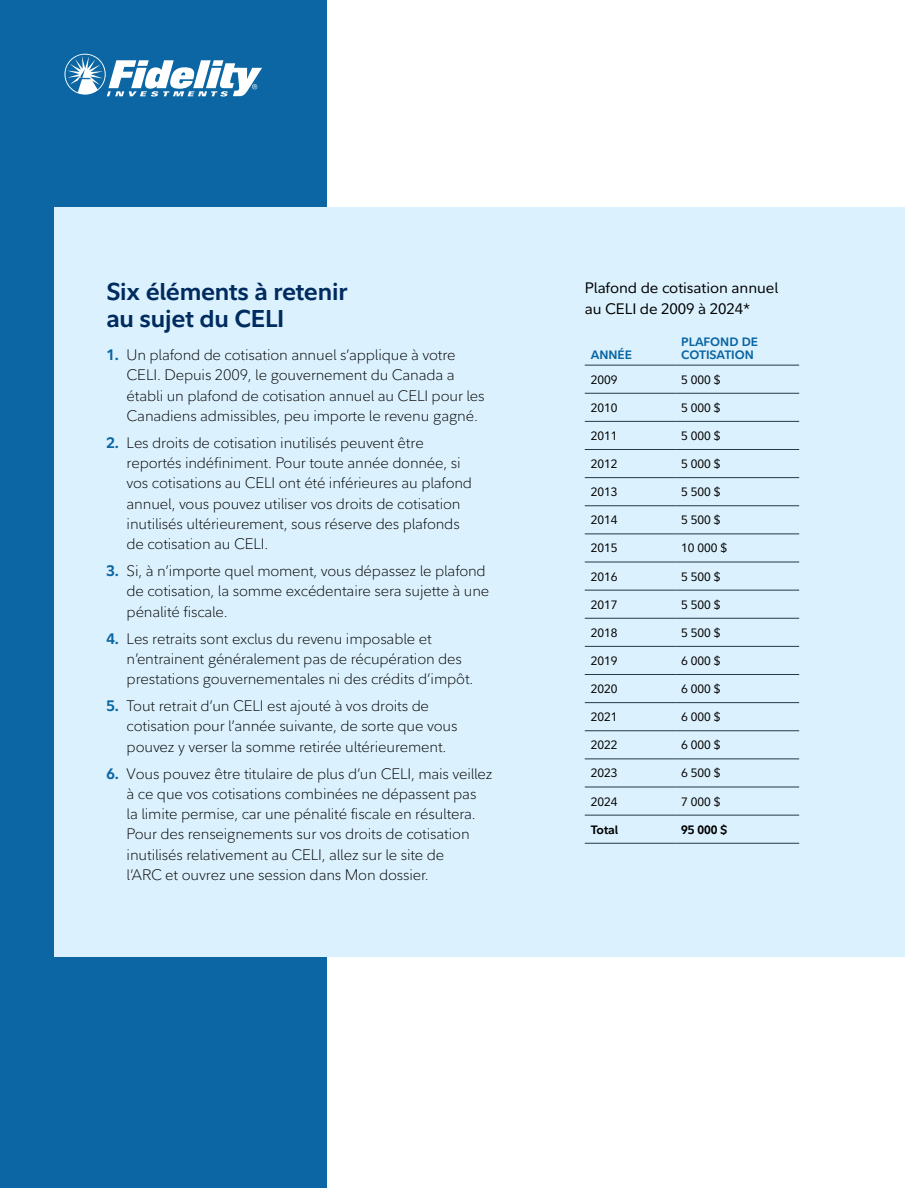
<style>
.page{position:relative;width:905px;height:1188px;background:#fff}
.page>*{position:absolute;margin:0;border:0;box-sizing:border-box;transform-origin:0 0}
.t1{font:700 24px/27px "Fidelity Sans";letter-spacing:-.01em;color:#002b5f}
.t2{font:300 15px/20.2px "Fidelity Sans";letter-spacing:-.01em;color:#000}
.t3{font:15px/20.2px "Fidelity Sans";letter-spacing:-.005em;color:#000}
.t4{font:12px "Fidelity Sans";letter-spacing:-.005em;color:#000}
.t5{font:700 12px/13.5px "Fidelity Sans";color:#0b66a3}
.t6{font:700 12px "Fidelity Sans";letter-spacing:-.005em;color:#000}
.s1{font-weight:700;color:#0b66a3}
</style>
<div class="page">
<div style="left:0;top:0;width:326px;height:1188px;background:#0b66a3"></div>
<div style="left:54px;top:207px;width:850px;height:749px;background:#dbf1fd"></div>
<hr style="left:584px;top:365px;width:91px;height:1px;background:#253948">
<hr style="left:675px;top:365px;width:124px;height:1px;background:#253948">
<hr style="left:584px;top:393px;width:91px;height:1px;background:#253948">
<hr style="left:675px;top:393px;width:124px;height:1px;background:#253948">
<hr style="left:584px;top:421px;width:91px;height:1px;background:#253948">
<hr style="left:675px;top:421px;width:124px;height:1px;background:#253948">
<hr style="left:584px;top:449px;width:91px;height:1px;background:#253948">
<hr style="left:675px;top:449px;width:124px;height:1px;background:#253948">
<hr style="left:584px;top:477px;width:91px;height:1px;background:#253948">
<hr style="left:675px;top:477px;width:124px;height:1px;background:#253948">
<hr style="left:584px;top:506px;width:91px;height:1px;background:#253948">
<hr style="left:675px;top:506px;width:124px;height:1px;background:#253948">
<hr style="left:584px;top:534px;width:91px;height:1px;background:#253948">
<hr style="left:675px;top:534px;width:124px;height:1px;background:#253948">
<hr style="left:584px;top:562px;width:91px;height:1px;background:#253948">
<hr style="left:675px;top:562px;width:124px;height:1px;background:#253948">
<hr style="left:584px;top:590px;width:91px;height:1px;background:#253948">
<hr style="left:675px;top:590px;width:124px;height:1px;background:#253948">
<hr style="left:584px;top:618px;width:91px;height:1px;background:#253948">
<hr style="left:675px;top:618px;width:124px;height:1px;background:#253948">
<hr style="left:584px;top:646px;width:91px;height:1px;background:#253948">
<hr style="left:675px;top:646px;width:124px;height:1px;background:#253948">
<hr style="left:584px;top:674px;width:91px;height:1px;background:#253948">
<hr style="left:675px;top:674px;width:124px;height:1px;background:#253948">
<hr style="left:584px;top:702px;width:91px;height:1px;background:#253948">
<hr style="left:675px;top:702px;width:124px;height:1px;background:#253948">
<hr style="left:584px;top:731px;width:91px;height:1px;background:#253948">
<hr style="left:675px;top:731px;width:124px;height:1px;background:#253948">
<hr style="left:584px;top:759px;width:91px;height:1px;background:#253948">
<hr style="left:675px;top:759px;width:124px;height:1px;background:#253948">
<hr style="left:584px;top:787px;width:91px;height:1px;background:#253948">
<hr style="left:675px;top:787px;width:124px;height:1px;background:#253948">
<hr style="left:584px;top:815px;width:91px;height:1px;background:#253948">
<hr style="left:675px;top:815px;width:124px;height:1px;background:#253948">
<hr style="left:584px;top:843px;width:91px;height:1px;background:#253948">
<hr style="left:675px;top:843px;width:124px;height:1px;background:#253948">
<svg style="left:64px;top:54px;width:198px;height:43px"></svg>
<h1 class="t1" style="left:106px;top:277px;width:243px">Six éléments à retenir au sujet du CELI</h1>
<p class="t2" style="left:127px;top:345px;width:359px;text-indent:-20px"><span class="s1">1.</span> Un plafond de cotisation annuel s’applique à votre CELI. Depuis 2009, le gouvernement du Canada a établi un plafond de cotisation annuel au CELI pour les Canadiens admissibles, peu importe le revenu gagné.</p>
<p class="t2" style="left:127px;top:432px;width:347px;text-indent:-20px"><span class="s1">2.</span> Les droits de cotisation inutilisés peuvent être reportés indéfiniment. Pour toute année donnée, si vos cotisations au CELI ont été inférieures au plafond annuel, vous pouvez utiliser vos droits de cotisation inutilisés ultérieurement, sous réserve des plafonds de cotisation au CELI.</p>
<p class="t2" style="left:127px;top:561px;width:364px;text-indent:-20px"><span class="s1">3.</span> Si, à n’importe quel moment, vous dépassez le plafond de cotisation, la somme excédentaire sera sujette à une pénalité fiscale.</p>
<p class="t2" style="left:127px;top:628px;width:348px;text-indent:-20px"><span class="s1">4.</span> Les retraits sont exclus du revenu imposable et n’entrainent généralement pas de récupération des prestations gouvernementales ni des crédits d’impôt.</p>
<p class="t2" style="left:127px;top:696px;width:332px;text-indent:-20px"><span class="s1">5.</span> Tout retrait d’un CELI est ajouté à vos droits de cotisation pour l’année suivante, de sorte que vous pouvez y verser la somme retirée ultérieurement.</p>
<p class="t2" style="left:127px;top:763px;width:367px;text-indent:-20px"><span class="s1">6.</span> Vous pouvez être titulaire de plus d’un CELI, mais veillez à ce que vos cotisations combinées ne dépassent pas<br>la limite permise, car une pénalité fiscale en résultera.<br>Pour des renseignements sur vos droits de cotisation inutilisés relativement au CELI, allez sur le site de<br>l’ARC et ouvrez une session dans Mon dossier.</p>
<p class="t3" style="left:584px;top:278px;width:195px">Plafond de cotisation annuel au CELI de 2009 à 2024*</p>
<p class="t5" style="left:590px;top:348px;width:43px">ANNÉE</p>
<p class="t5" style="left:681px;top:334px;width:78px">PLAFOND DE<br>COTISATION</p>
<p class="t4" style="left:590px;top:372px;width:28px">2009</p>
<p class="t4" style="left:681px;top:372px;width:41px">5 000 $</p>
<p class="t4" style="left:590px;top:400px;width:28px">2010</p>
<p class="t4" style="left:681px;top:400px;width:41px">5 000 $</p>
<p class="t4" style="left:590px;top:428px;width:28px">2011</p>
<p class="t4" style="left:681px;top:428px;width:41px">5 000 $</p>
<p class="t4" style="left:590px;top:456px;width:28px">2012</p>
<p class="t4" style="left:681px;top:456px;width:41px">5 000 $</p>
<p class="t4" style="left:590px;top:484px;width:28px">2013</p>
<p class="t4" style="left:681px;top:484px;width:41px">5 500 $</p>
<p class="t4" style="left:590px;top:512px;width:28px">2014</p>
<p class="t4" style="left:681px;top:512px;width:41px">5 500 $</p>
<p class="t4" style="left:590px;top:540px;width:28px">2015</p>
<p class="t4" style="left:681px;top:540px;width:47px">10 000 $</p>
<p class="t4" style="left:590px;top:569px;width:28px">2016</p>
<p class="t4" style="left:681px;top:569px;width:41px">5 500 $</p>
<p class="t4" style="left:590px;top:597px;width:28px">2017</p>
<p class="t4" style="left:681px;top:597px;width:41px">5 500 $</p>
<p class="t4" style="left:590px;top:625px;width:28px">2018</p>
<p class="t4" style="left:681px;top:625px;width:41px">5 500 $</p>
<p class="t4" style="left:590px;top:653px;width:28px">2019</p>
<p class="t4" style="left:681px;top:653px;width:41px">6 000 $</p>
<p class="t4" style="left:590px;top:681px;width:28px">2020</p>
<p class="t4" style="left:681px;top:681px;width:41px">6 000 $</p>
<p class="t4" style="left:590px;top:709px;width:28px">2021</p>
<p class="t4" style="left:681px;top:709px;width:41px">6 000 $</p>
<p class="t4" style="left:590px;top:737px;width:28px">2022</p>
<p class="t4" style="left:681px;top:737px;width:41px">6 000 $</p>
<p class="t4" style="left:590px;top:765px;width:28px">2023</p>
<p class="t4" style="left:681px;top:765px;width:41px">6 500 $</p>
<p class="t4" style="left:590px;top:794px;width:28px">2024</p>
<p class="t4" style="left:681px;top:794px;width:41px">7 000 $</p>
<p class="t6" style="left:590px;top:822px;width:29px">Total</p>
<p class="t6" style="left:681px;top:822px;width:47px">95 000 $</p>
</div>
